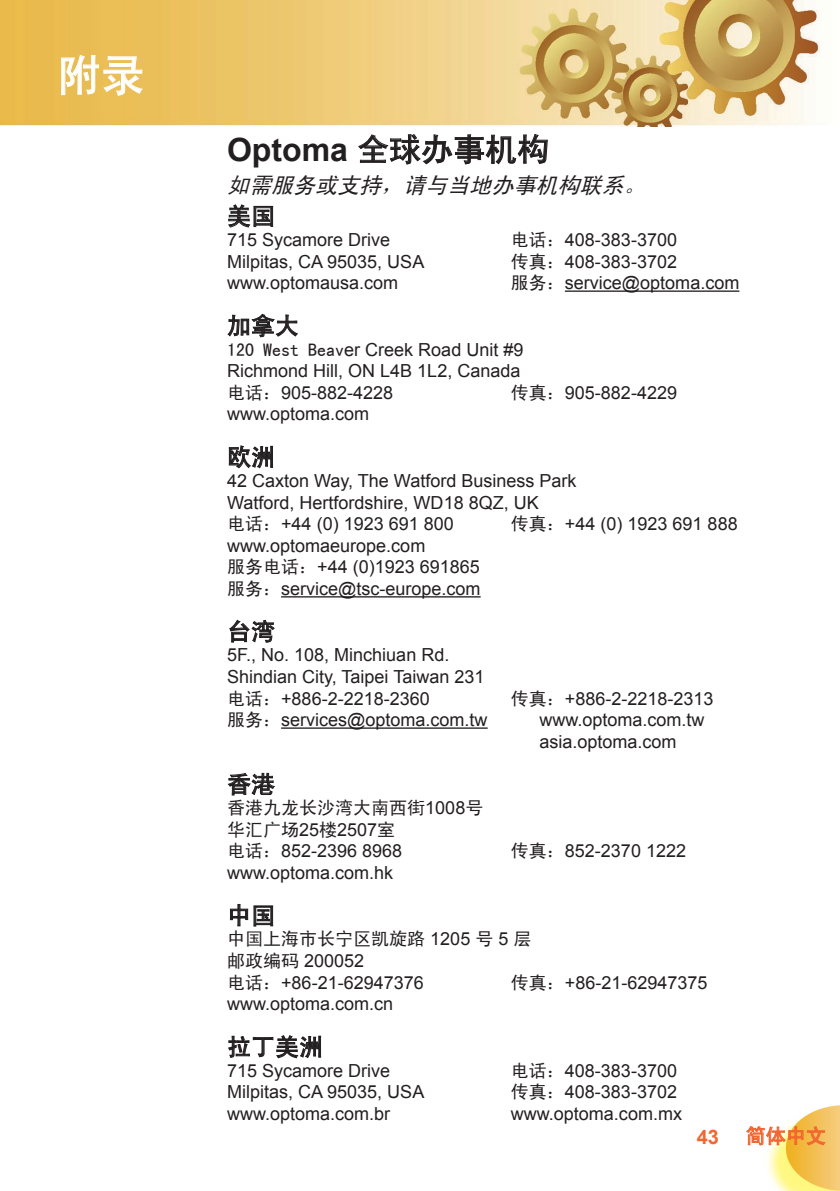
<style>
.page{position:relative;width:840px;height:1191px;background:#fff}
.page>*{position:absolute;margin:0;border:0;box-sizing:border-box;transform-origin:0 0}
.t1{font:44px "Sim Hei";color:#fff}
.t2{font:700 32px "Arial";color:#231f20}
.t3{font:24px "Sim Hei";color:#231f20}
.t4{font:italic 22px "Sim Hei";color:#231f20}
.t5{font:20px "Sim Hei";color:#f26631}
.t6{font:700 20px "Arial";color:#f26631}
.t7{font:18px/21.6px "Arial";color:#231f20}
.t8{font:18px/21.6px "Sim Hei";color:#231f20}
.s1{font-family:"Sim Hei";font-weight:400}
.s2{font-family:"Sim Hei"}
.s3{font-family:"Arial"}
</style>
<div class="page">
<img style="left:0;top:0;width:820px;height:126px">
<svg style="left:746px;top:1105px;width:93px;height:86px"></svg>
<svg style="left:60px;top:54px;width:84px;height:42px;background:#eecb79"></svg>
<svg style="left:358px;top:133px;width:190px;height:32px"></svg>
<hr style="left:564px;top:290px;width:175px;height:2px;background:#231f20">
<hr style="left:281px;top:596px;width:199px;height:1px;background:#231f20">
<hr style="left:281px;top:727px;width:206px;height:2px;background:#231f20">
<svg style="left:228px;top:204px;width:45px;height:23px"></svg>
<svg style="left:227px;top:314px;width:71px;height:24px"></svg>
<svg style="left:229px;top:445px;width:44px;height:23px"></svg>
<svg style="left:229px;top:620px;width:45px;height:22px"></svg>
<svg style="left:227px;top:773px;width:48px;height:22px"></svg>
<svg style="left:230px;top:904px;width:43px;height:22px"></svg>
<svg style="left:228px;top:1035px;width:93px;height:23px"></svg>
<h1 class="t1" style="left:57px;top:53px;width:89px">附录</h1>
<h2 class="t2" style="left:227px;top:128px;width:323px">Optoma <span class="s1">全球办事机构</span></h2>
<p class="t4" style="left:227px;top:174px;width:425px">如需服务或支持，请与当地办事机构联系。</p>
<h3 class="t3" style="left:227px;top:204px;width:49px">美国</h3>
<p class="t7" style="left:227px;top:229px;width:165px">715 Sycamore Drive</p>
<p class="t7" style="left:510px;top:229px;width:168px"><span class="s2">电话：</span>408-383-3700</p>
<p class="t7" style="left:227px;top:251px;width:199px">Milpitas, CA 95035, USA</p>
<p class="t7" style="left:510px;top:251px;width:168px"><span class="s2">传真：</span>408-383-3702</p>
<p class="t7" style="left:227px;top:272px;width:173px">www.optomausa.com</p>
<p class="t7" style="left:510px;top:272px;width:230px"><span class="s2">服务：</span>service@optoma.com</p>
<h3 class="t3" style="left:227px;top:313px;width:73px">加拿大</h3>
<p class="t7" style="left:227px;top:339px;width:298px"><span class="s2">120 West Beav</span>er Creek Road Unit #9<br>Richmond Hill, ON L4B 1L2, Canada<span class="s2">电话：</span>905-882-4228</p>
<p class="t7" style="left:510px;top:382px;width:168px"><span class="s2">传真：</span>905-882-4229</p>
<p class="t7" style="left:227px;top:403px;width:144px">www.optoma.com</p>
<h3 class="t3" style="left:227px;top:445px;width:49px">欧洲</h3>
<p class="t7" style="left:227px;top:470px;width:351px">42 Caxton Way, The Watford Business Park<br>Watford, Hertfordshire, WD18 8QZ, UK<br><span class="s2">电话：</span>+44 (0) 1923 691 800</p>
<p class="t7" style="left:510px;top:513px;width:228px"><span class="s2">传真：</span>+44 (0) 1923 691 888</p>
<p class="t7" style="left:227px;top:535px;width:255px">www.optomaeurope.com<br><span class="s2">服务电话：</span>+44 (0)1923 691865<span class="s2">服务：</span>service@tsc-europe.com</p>
<h3 class="t3" style="left:227px;top:619px;width:49px">台湾</h3>
<p class="t7" style="left:227px;top:644px;width:259px">5F., No. 108, Minchiuan Rd.<br>Shindian City, Taipei Taiwan 231<span class="s2">电话：</span>+886-2-2218-2360</p>
<p class="t7" style="left:510px;top:687px;width:204px"><span class="s2">传真：</span>+886-2-2218-2313</p>
<p class="t7" style="left:227px;top:709px;width:262px"><span class="s2">服务：</span>services@optoma.com.tw</p>
<p class="t7" style="left:539px;top:709px;width:167px">www.optoma.com.tw asia.optoma.com</p>
<h3 class="t3" style="left:227px;top:772px;width:49px">香港</h3>
<p class="t8" style="left:227px;top:797px;width:258px">香港九龙长沙湾大南西街<span class="s3">1008</span>号华汇广场<span class="s3">25</span>楼<span class="s3">2507</span>室</p>
<p class="t7" style="left:227px;top:840px;width:177px"><span class="s2">电话：</span>852-2396 8968</p>
<p class="t7" style="left:510px;top:840px;width:177px"><span class="s2">传真：</span>852-2370 1222</p>
<p class="t7" style="left:227px;top:862px;width:168px">www.optoma.com.hk</p>
<h3 class="t3" style="left:227px;top:903px;width:49px">中国</h3>
<p class="t8" style="left:227px;top:928px;width:306px">中国上海市长宁区凯旋路 <span class="s3">1205</span> 号 <span class="s3">5</span> 层</p>
<p class="t7" style="left:227px;top:950px;width:198px"><span class="s2">邮政编码</span> 200052<br><span class="s2">电话：</span>+86-21-62947376</p>
<p class="t7" style="left:510px;top:971px;width:198px"><span class="s2">传真：</span>+86-21-62947375</p>
<p class="t7" style="left:227px;top:993px;width:168px">www.optoma.com.cn</p>
<h3 class="t3" style="left:227px;top:1034px;width:97px">拉丁美洲</h3>
<p class="t7" style="left:227px;top:1059px;width:165px">715 Sycamore Drive</p>
<p class="t7" style="left:510px;top:1059px;width:168px"><span class="s2">电话：</span>408-383-3700</p>
<p class="t7" style="left:227px;top:1081px;width:199px">Milpitas, CA 95035, USA</p>
<p class="t7" style="left:510px;top:1081px;width:168px"><span class="s2">传真：</span>408-383-3702</p>
<p class="t7" style="left:227px;top:1103px;width:165px">www.optoma.com.br</p>
<p class="t7" style="left:510px;top:1103px;width:173px">www.optoma.com.mx</p>
<p class="t6" style="left:696px;top:1123px;width:24px">43</p>
<p class="t5" style="left:745px;top:1125px;width:81px">简体中文</p>
</div>
